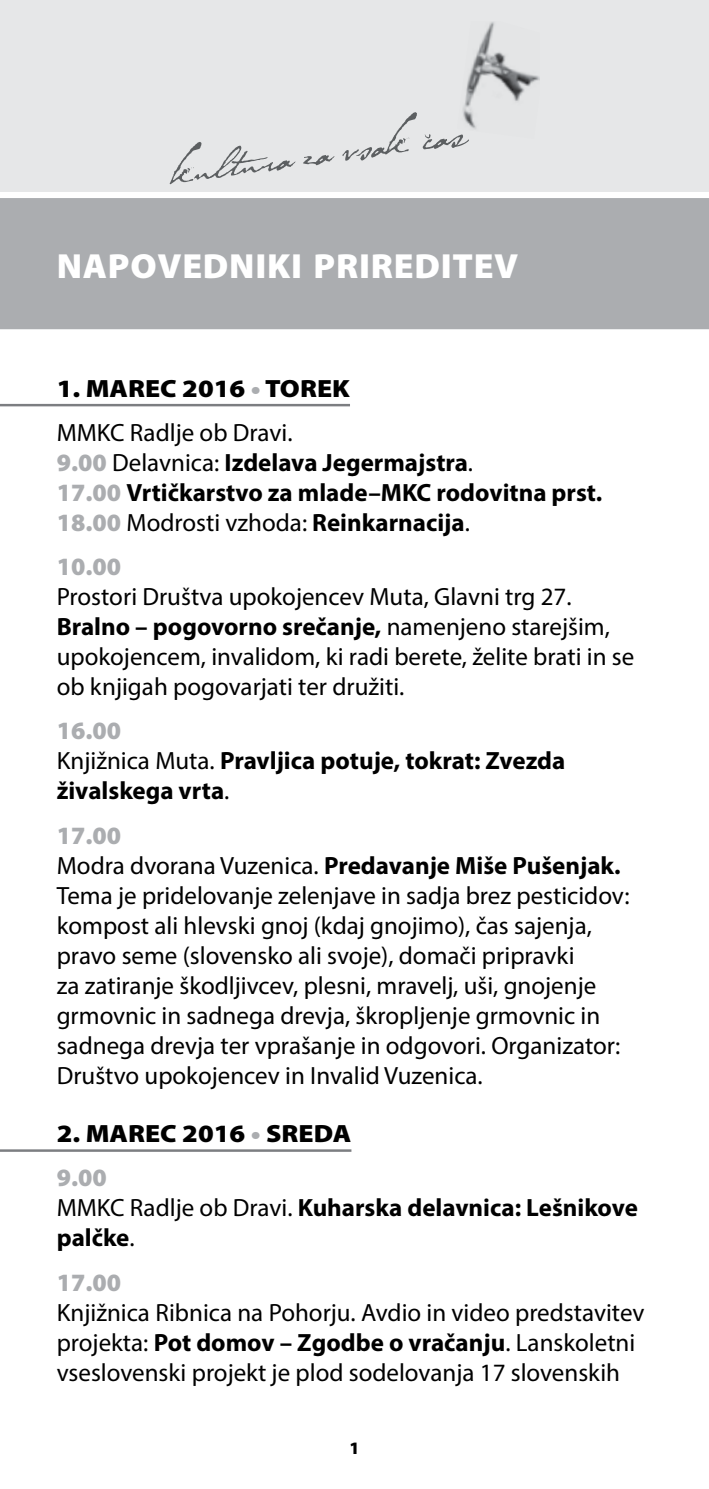
<style>
.page{position:relative;width:709px;height:1489px;background:#fff}
.page>*{position:absolute;margin:0;border:0;box-sizing:border-box;transform-origin:0 0}
.t1{font:900 35px "Myriad Pro";letter-spacing:.02em;color:#fff}
.t2{font:25px/30px "Myriad Pro";color:#000}
.t3{font:700 25px/30px "Myriad Pro";color:#000}
.t4{font:900 25px/44.2px "Myriad Pro";color:#000;scale:1.1 1}
.t5{font:900 25px "Myriad Pro";color:#abadb0}
.t6{font:900 17.5px "Myriad Pro";color:#000}
.s1{font-weight:900}
.s2{font-weight:900;color:#abadb0}
.s3{font-weight:400}
.s4{font-weight:700}
.s5{color:#abadb0}
</style>
<div class="page">
<div style="left:0;top:0;width:709px;height:191px;background:#e6e7e8"></div>
<img style="left:462px;top:22px;width:78px;height:107px">
<svg style="left:170px;top:142px;width:126px;height:42px"></svg>
<svg style="left:303px;top:155px;width:32px;height:10px"></svg>
<svg style="left:423px;top:134px;width:46px;height:15px"></svg>
<svg style="left:342px;top:112px;width:75px;height:49px"></svg>
<div style="left:0;top:198px;width:709px;height:131px;background:#abadb0"></div>
<hr style="left:0;top:404px;width:350px;height:2px;background:#7c7e81">
<hr style="left:0;top:1149px;width:351px;height:2px;background:#7c7e81">
<h1 class="t1" style="left:57px;top:246px;width:463px">NAPOVEDNIKI PRIREDITEV</h1>
<p class="t2" style="left:57px;top:366px;width:295px;line-height:44.2px"><span class="s1">1. MAREC 2016</span> <span class="s2">•</span> <span class="s1">TOREK<br></span>MMKC Radlje ob Dravi.</p>
<p class="t3" style="left:57px;top:446px;width:547px"><span class="s2">9.00</span> <span class="s3">Delavnica:</span> Izdelava Jegermajstra<span class="s3">.<br></span><span class="s2">17.00</span> Vrtičkarstvo za mlade–MKC rodovitna prst.<br><span class="s2">18.00</span> <span class="s3">Modrosti vzhoda:</span> Reinkarnacija<span class="s3">.</span></p>
<p class="t5" style="left:57px;top:552px;width:66px">10.00</p>
<p class="t2" style="left:57px;top:581px;width:579px">Prostori Društva upokojencev Muta, Glavni trg 27.<br><span class="s4">Bralno – pogovorno srečanje,</span> namenjeno starejšim, upokojencem, invalidom, ki radi berete, želite brati in se ob knjigah pogovarjati ter družiti.</p>
<p class="t3" style="left:57px;top:715px;width:510px"><span class="s2">16.00<br></span><span class="s3">Knjižnica Muta.</span> Pravljica potuje, tokrat: Zvezda živalskega vrta<span class="s3">.</span></p>
<p class="t2" style="left:57px;top:819px;width:574px"><span class="s2">17.00<br></span>Modra dvorana Vuzenica. <span class="s4">Predavanje Miše Pušenjak.<br></span>Tema je pridelovanje zelenjave in sadja brez pesticidov: kompost ali hlevski gnoj (kdaj gnojimo), čas sajenja, pravo seme (slovensko ali svoje), domači pripravki<br>za zatiranje škodljivcev, plesni, mravelj, uši, gnojenje grmovnic in sadnega drevja, škropljenje grmovnic in sadnega drevja ter vprašanje in odgovori. Organizator:<br>Društvo upokojencev in Invalid Vuzenica.</p>
<p class="t4" style="left:57px;top:1111px;width:269px">2. MAREC 2016 <span class="s5">•</span> SREDA<br><span class="s5">9.00</span></p>
<p class="t3" style="left:57px;top:1191px;width:582px"><span class="s3">MMKC Radlje ob Dravi.</span> Kuharska delavnica: Lešnikove palčke<span class="s3">.</span></p>
<p class="t5" style="left:57px;top:1267px;width:66px">17.00</p>
<p class="t2" style="left:57px;top:1296px;width:589px">Knjižnica Ribnica na Pohorju. Avdio in video predstavitev projekta: <span class="s4">Pot domov – Zgodbe o vračanju</span>. Lanskoletni vseslovenski projekt je plod sodelovanja 17 slovenskih</p>
<p class="t6" style="left:349px;top:1438px;width:12px">1</p>
</div>
